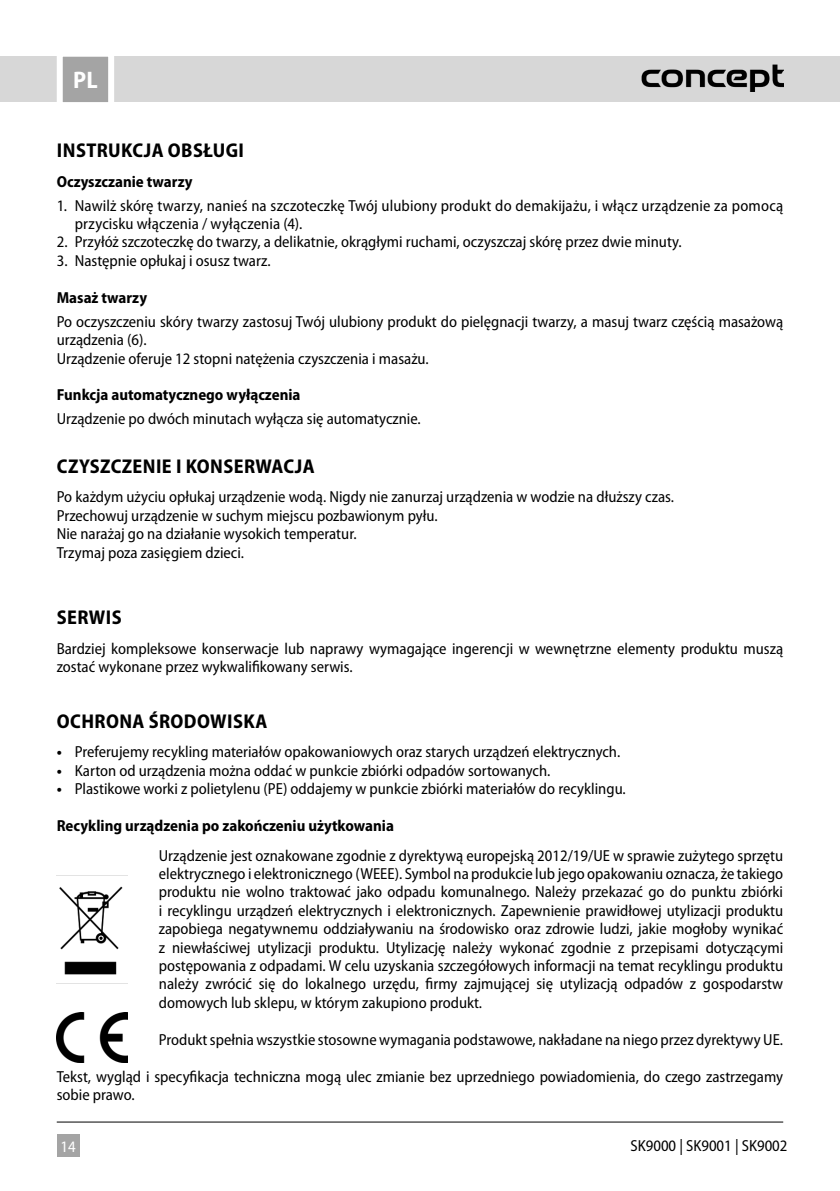
<style>
.page{position:relative;width:840px;height:1191px;background:#fff}
.page>*{position:absolute;margin:0;border:0;box-sizing:border-box;transform-origin:0 0}
.t1{font:700 semi-condensed 24px "Myriad Pro";color:#fff}
.t2{font:700 semi-condensed 20px "Myriad Pro";letter-spacing:.02em;color:#000}
.t3{font:semi-condensed 16px/18.4px "Myriad Pro";color:#000}
.t4{font:700 semi-condensed 16px "Myriad Pro";color:#000}
.t5{font:semi-condensed 16px "Myriad Pro";color:#fff}
.s1{font-weight:700}
</style>
<div class="page">
<div style="left:0;top:57px;width:839px;height:45px;background:#d7d7d7"></div>
<div style="left:57px;top:1134px;width:22px;height:23px;background:#a4a4a4"></div>
<svg style="left:54px;top:56px;width:63px;height:46px;background:#bababa"></svg>
<hr style="left:57px;top:1121px;width:725px;height:1px;background:#000">
<img style="left:641px;top:65px;width:141px;height:26px">
<img style="left:57px;top:875px;width:71px;height:109px">
<img style="left:57px;top:1013px;width:71px;height:49px">
<h1 class="t1" style="left:73px;top:67px;width:26px">PL</h1>
<p class="t2" style="left:57px;top:139px;width:188px">INSTRUKCJA OBSŁUGI</p>
<p class="t4" style="left:57px;top:172px;width:137px">Oczyszczanie twarzy</p>
<p class="t3" style="left:75px;top:196px;width:709px;text-indent:-18px">1. Nawilż skórę twarzy, nanieś na szczoteczkę Twój ulubiony produkt do demakijażu, i włącz urządzenie za pomocą przycisku włączenia / wyłączenia (4).</p>
<p class="t3" style="left:57px;top:233px;width:626px">2. Przyłóż szczoteczkę do twarzy, a delikatnie, okrągłymi ruchami, oczyszczaj skórę przez dwie minuty.</p>
<p class="t3" style="left:57px;top:252px;width:215px">3. Następnie opłukaj i osusz twarz.</p>
<p class="t4" style="left:57px;top:288px;width:92px">Masaż twarzy</p>
<p class="t3" style="left:57px;top:312px;width:727px">Po oczyszczeniu skóry twarzy zastosuj Twój ulubiony produkt do pielęgnacji twarzy, a masuj twarz częścią masażową urządzenia (6).<br>Urządzenie oferuje 12 stopni natężenia czyszczenia i masażu.</p>
<p class="t4" style="left:57px;top:386px;width:245px">Funkcja automatycznego wyłączenia</p>
<p class="t3" style="left:57px;top:410px;width:365px">Urządzenie po dwóch minutach wyłącza się automatycznie.</p>
<p class="t2" style="left:57px;top:455px;width:259px">CZYSZCZENIE I KONSERWACJA</p>
<p class="t3" style="left:57px;top:488px;width:618px">Po każdym użyciu opłukaj urządzenie wodą. Nigdy nie zanurzaj urządzenia w wodzie na dłuższy czas.<br>Przechowuj urządzenie w suchym miejscu pozbawionym pyłu.<br>Nie narażaj go na działanie wysokich temperatur.<br>Trzymaj poza zasięgiem dzieci.</p>
<p class="t2" style="left:57px;top:606px;width:66px">SERWIS</p>
<p class="t3" style="left:57px;top:639px;width:727px">Bardziej kompleksowe konserwacje lub naprawy wymagające ingerencji w wewnętrzne elementy produktu muszą zostać wykonane przez wykwalifi kowany serwis.</p>
<p class="t2" style="left:57px;top:709px;width:212px">OCHRONA ŚRODOWISKA</p>
<p class="t3" style="left:57px;top:743px;width:564px"><span class="s1">•</span> Preferujemy recykling materiałów opakowaniowych oraz starych urządzeń elektrycznych.</p>
<p class="t3" style="left:57px;top:761px;width:495px"><span class="s1">•</span> Karton od urządzenia można oddać w punkcie zbiórki odpadów sortowanych.</p>
<p class="t3" style="left:57px;top:780px;width:570px"><span class="s1">•</span> Plastikowe worki z polietylenu (PE) oddajemy w punkcie zbiórki materiałów do recyklingu.</p>
<p class="t4" style="left:57px;top:816px;width:338px">Recykling urządzenia po zakończeniu użytkowania</p>
<p class="t3" style="left:159px;top:846px;width:625px;text-align:justify">Urządzenie jest oznakowane zgodnie z dyrektywą europejską 2012/19/UE w sprawie zużytego sprzętu elektrycznego i elektronicznego (WEEE). Symbol na produkcie lub jego opakowaniu oznacza, że takiego produktu nie wolno traktować jako odpadu komunalnego. Należy przekazać go do punktu zbiórki i recyklingu urządzeń elektrycznych i elektronicznych. Zapewnienie prawidłowej utylizacji produktu zapobiega negatywnemu oddziaływaniu na środowisko oraz zdrowie ludzi, jakie mogłoby wynikać z niewłaściwej utylizacji produktu. Utylizację należy wykonać zgodnie z przepisami dotyczącymi postępowania z odpadami. W celu uzyskania szczegółowych informacji na temat recyklingu produktu należy zwrócić się do lokalnego urzędu, fi rmy zajmującej się utylizacją odpadów z gospodarstw domowych lub sklepu, w którym zakupiono produkt.</p>
<p class="t3" style="left:159px;top:1030px;width:625px">Produkt spełnia wszystkie stosowne wymagania podstawowe, nakładane na niego przez dyrektywy UE.</p>
<p class="t3" style="left:57px;top:1067px;width:727px">Tekst, wygląd i specyfi kacja techniczna mogą ulec zmianie bez uprzedniego powiadomienia, do czego zastrzegamy sobie prawo.</p>
<p class="t5" style="left:60px;top:1138px;width:17px">14</p>
<p class="t3" style="left:630px;top:1136px;width:158px">SK9000 | SK9001 | SK9002</p>
</div>
